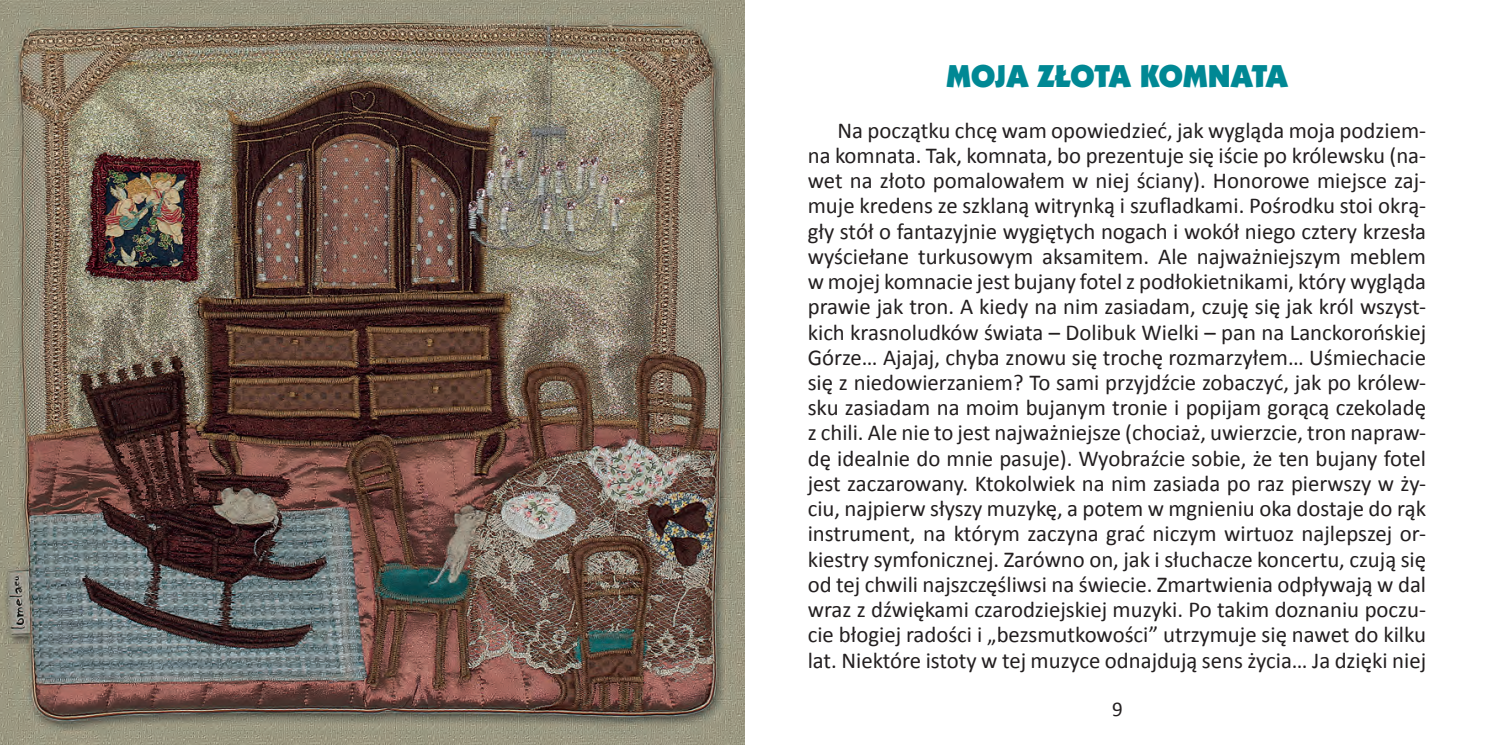
<style>
.page{position:relative;width:1489px;height:745px;background:#fff}
.page>*{position:absolute;margin:0;border:0;box-sizing:border-box;transform-origin:0 0}
.t1{font:31.5px "Kabel Ult PL";color:#008894}
.t2{font:22.75px/25.2px "Calibri";color:#231f20;text-align:justify}
.t3{font:21px "Calibri";color:#231f20}
</style>
<div class="page">
<img style="left:0;top:0;width:744px;height:744px">
<h1 class="t1" style="left:946px;top:57px;width:343px">MOJA ZŁOTA KOMNATA</h1>
<p class="t2" style="left:807px;top:117px;width:620px;text-indent:30px">Na początku chcę wam opowiedzieć, jak wygląda moja podziem&shy;na komnata. Tak, komnata, bo prezentuje się iście po królewsku (na&shy;wet na złoto pomalowałem w niej ściany). Honorowe miejsce zaj&shy;muje kredens ze szklaną witrynką i szufladkami. Pośrodku stoi okrą&shy;gły stół o fantazyjnie wygiętych nogach i wokół niego cztery krzesła wyściełane turkusowym aksamitem. Ale najważniejszym meblem w mojej komnacie jest bujany fotel z podłokietnikami, który wygląda prawie jak tron. A kiedy na nim zasiadam, czuję się jak król wszyst&shy;kich krasnoludków świata – Dolibuk Wielki – pan na Lanckorońskiej Górze… Ajajaj, chyba znowu się trochę rozmarzyłem… Uśmiechacie się z niedowierzaniem? To sami przyjdźcie zobaczyć, jak po królew&shy;sku zasiadam na moim bujanym tronie i popijam gorącą czekoladę z chili. Ale nie to jest najważniejsze (chociaż, uwierzcie, tron napraw&shy;dę idealnie do mnie pasuje). Wyobraźcie sobie, że ten bujany fotel jest zaczarowany. Ktokolwiek na nim zasiada po raz pierwszy w ży&shy;ciu, najpierw słyszy muzykę, a potem w mgnieniu oka dostaje do rąk instrument, na którym zaczyna grać niczym wirtuoz najlepszej or&shy;kiestry symfonicznej. Zarówno on, jak i słuchacze koncertu, czują się od tej chwili najszczęśliwsi na świecie. Zmartwienia odpływają w dal wraz z dźwiękami czarodziejskiej muzyki. Po takim doznaniu poczu&shy;cie błogiej radości i „bezsmutkowości” utrzymuje się nawet do kilku lat. Niektóre istoty w tej muzyce odnajdują sens życia… Ja dzięki niej</p>
<p class="t3" style="left:1112px;top:695px;width:12px">9</p>
</div>
